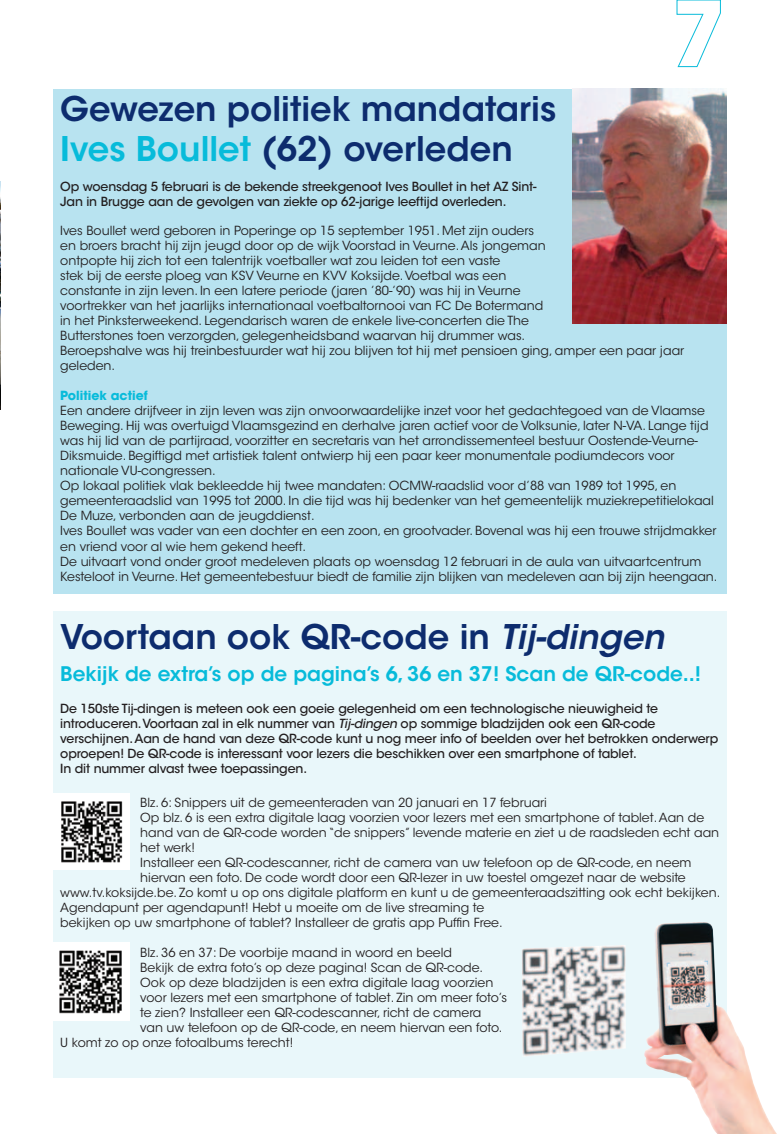
<style>
.page{position:relative;width:780px;height:1134px;background:#fff}
.page>*{position:absolute;margin:0;border:0;box-sizing:border-box;transform-origin:0 0}
.Titels_licht_blauw{font:600 33.75px "ITC Avant Garde Std";color:#0d2c6e}
.Titels_licht_blauw-2{font:600 20px "ITC Avant Garde Std";color:#07bbda}
.Body{font:12.5px/15px "ITC Avant Garde Std";color:#231f20}
.Body_insprong_2_mm{font:12.5px/15px "ITC Avant Garde Std";color:#231f20}
.Inleiding_insprong_2{font:500 12.5px/15px "ITC Avant Garde Std";letter-spacing:-.01em;color:#231f20}
.Body-2{font:700 12.5px "ITC Avant Garde Std";color:#07bbda}
.s1{color:#07bbda}
.s2{font-style:italic}
</style>
<div class="page">
<div style="left:53px;top:611px;width:673px;height:466px;background:#e9f7fa"></div>
<div style="left:53px;top:89px;width:673px;height:505px;background:#b8e3f0"></div>
<img style="left:0;top:182px;width:1px;height:228px">
<img style="left:572px;top:89px;width:154px;height:234px">
<img style="left:53px;top:943px;width:77px;height:78px">
<img style="left:53px;top:793px;width:77px;height:77px">
<img style="left:643px;top:922px;width:134px;height:212px">
<svg style="left:676px;top:0;width:45px;height:67px"></svg>
<p class="Titels_licht_blauw" style="left:60px;top:87px;width:497px">Gewezen politiek mandataris</p>
<p class="Titels_licht_blauw" style="left:60px;top:128px;width:454px"><span class="s1">Ives Boullet</span> (62) overleden</p>
<p class="Inleiding_insprong_2" style="left:60px;top:179px;width:478px">Op woensdag 5 februari is de bekende streekgenoot Ives Boullet in het AZ Sint-<br>Jan in Brugge aan de gevolgen van ziekte op 62-jarige leeftijd overleden.</p>
<p class="Body" style="left:60px;top:224px;width:487px">Ives Boullet werd geboren in Poperinge op 15 september 1951. Met zijn ouders en broers bracht hij zijn jeugd door op de wijk Voorstad in Veurne. Als jongeman ontpopte hij zich tot een talentrijk voetballer wat zou leiden tot een vaste<br>stek bij de eerste ploeg van KSV Veurne en KVV Koksijde. Voetbal was een constante in zijn leven. In een latere periode (jaren ’80-’90) was hij in Veurne voortrekker van het jaarlijks internationaal voetbaltornooi van FC De Botermand in het Pinksterweekend. Legendarisch waren de enkele live-concerten die The Butterstones toen verzorgden, gelegenheidsband waarvan hij drummer was.</p>
<p class="Body" style="left:60px;top:344px;width:625px">Beroepshalve was hij treinbestuurder wat hij zou blijven tot hij met pensioen ging, amper een paar jaar geleden.</p>
<p class="Body-2" style="left:60px;top:388px;width:89px">Politiek actief</p>
<p class="Body" style="left:60px;top:404px;width:649px">Een andere drijfveer in zijn leven was zijn onvoorwaardelijke inzet voor het gedachtegoed van de Vlaamse Beweging. Hij was overtuigd Vlaamsgezind en derhalve jaren actief voor de Volksunie, later N-VA. Lange tijd was hij lid van de partijraad, voorzitter en secretaris van het arrondissementeel bestuur Oostende-Veurne-Diksmuide. Begiftigd met artistiek talent ontwierp hij een paar keer monumentale podiumdecors voor nationale VU-congressen.</p>
<p class="Body" style="left:60px;top:479px;width:655px">Op lokaal politiek vlak bekleedde hij twee mandaten: OCMW-raadslid voor d’88 van 1989 tot 1995, en gemeenteraadslid van 1995 tot 2000. In die tijd was hij bedenker van het gemeentelijk muziekrepetitielokaal<br>De Muze, verbonden aan de jeugddienst.</p>
<p class="Body" style="left:60px;top:524px;width:657px">Ives Boullet was vader van een dochter en een zoon, en grootvader. Bovenal was hij een trouwe strijdmakker en vriend voor al wie hem gekend heeft.</p>
<p class="Body" style="left:60px;top:554px;width:658px">De uitvaart vond onder groot medeleven plaats op woensdag 12 februari in de aula van uitvaartcentrum<br>Kesteloot in Veurne. Het gemeentebestuur biedt de familie zijn blijken van medeleven aan bij zijn heengaan.</p>
<p class="Titels_licht_blauw" style="left:60px;top:616px;width:605px">Voortaan ook QR-code in <span class="s2">Tij-dingen</span></p>
<p class="Titels_licht_blauw-2" style="left:60px;top:660px;width:642px">Bekijk de extra’s op de pagina’s 6, 36 en 37! Scan de QR-code..!</p>
<p class="Inleiding_insprong_2" style="left:60px;top:701px;width:659px">De 150ste Tij-dingen is meteen ook een goeie gelegenheid om een technologische nieuwigheid te introduceren. Voortaan zal in elk nummer van <span class="s2">Tij-dingen</span> op sommige bladzijden ook een QR-code verschijnen. Aan de hand van deze QR-code kunt u nog meer info of beelden over het betrokken onderwerp oproepen! De QR-code is interessant voor lezers die beschikken over een smartphone of tablet.</p>
<p class="Inleiding_insprong_2" style="left:60px;top:761px;width:248px">In dit nummer alvast twee toepassingen.</p>
<p class="Body_insprong_2_mm" style="left:140px;top:795px;width:408px">Blz. 6: Snippers uit de gemeenteraden van 20 januari en 17 februari</p>
<p class="Body_insprong_2_mm" style="left:140px;top:810px;width:580px">Op blz. 6 is een extra digitale laag voorzien voor lezers met een smartphone of tablet. Aan de hand van de QR-code worden “de snippers” levende materie en ziet u de raadsleden echt aan het werk!</p>
<p class="Body_insprong_2_mm" style="left:140px;top:855px;width:552px">Installeer een QR-codescanner, richt de camera van uw telefoon op de QR-code, en neem</p>
<p class="Body_insprong_2_mm" style="left:140px;top:870px;width:547px">hiervan een foto. De code wordt door een QR-lezer in uw toestel omgezet naar de website</p>
<p class="Body_insprong_2_mm" style="left:60px;top:885px;width:661px">www.tv.koksijde.be. Zo komt u op ons digitale platform en kunt u de gemeenteraadszitting ook echt bekijken.</p>
<p class="Body_insprong_2_mm" style="left:60px;top:900px;width:444px">Agendapunt per agendapunt! Hebt u moeite om de live streaming te bekijken op uw smartphone of tablet? Installeer de gratis app Puffin Free.</p>
<p class="Body_insprong_2_mm" style="left:140px;top:945px;width:313px">Blz. 36 en 37: De voorbije maand in woord en beeld</p>
<p class="Body_insprong_2_mm" style="left:140px;top:960px;width:344px">Bekijk de extra foto’s op deze pagina! Scan de QR-code.</p>
<p class="Body_insprong_2_mm" style="left:140px;top:975px;width:354px">Ook op deze bladzijden is een extra digitale laag voorzien</p>
<p class="Body_insprong_2_mm" style="left:140px;top:990px;width:368px">voor lezers met een smartphone of tablet. Zin om meer foto’s</p>
<p class="Body_insprong_2_mm" style="left:140px;top:1005px;width:342px">te zien? Installeer een QR-codescanner, richt de camera</p>
<p class="Body_insprong_2_mm" style="left:140px;top:1020px;width:363px">van uw telefoon op de QR-code, en neem hiervan een foto.</p>
<p class="Body_insprong_2_mm" style="left:60px;top:1035px;width:234px">U komt zo op onze fotoalbums terecht!</p>
</div>
